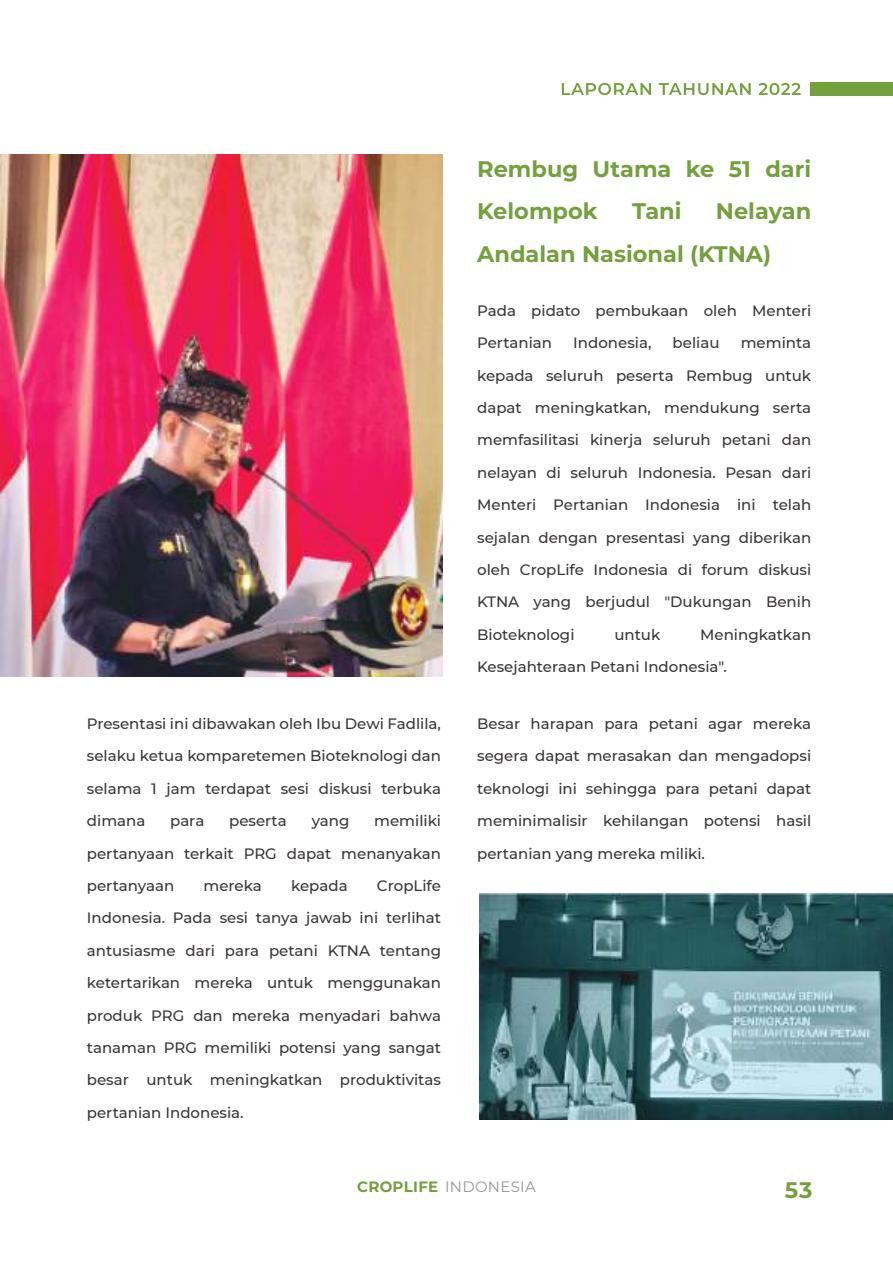
<style>
.page{position:relative;width:893px;height:1263px;background:#fff}
.page>*{position:absolute;margin:0;border:0;box-sizing:border-box;transform-origin:0 0}
.t1{font:700 22.5px/42.3px "Montserrat";color:#74a03d}
.t2{font:500 15px/32.4px "Montserrat";color:#3a3536;text-align:justify}
.t3{font:15px "Montserrat";letter-spacing:.02em;color:#969698}
.s1{font-weight:700;color:#74a03d}
</style>
<div class="page">
<img style="left:0;top:154px;width:443px;height:523px">
<img style="left:479px;top:893px;width:414px;height:227px">
<svg style="left:562px;top:83px;width:89px;height:12px"></svg>
<svg style="left:659px;top:83px;width:92px;height:12px"></svg>
<svg style="left:758px;top:83px;width:43px;height:12px"></svg>
<div style="left:811px;top:82px;width:82px;height:14px;background:#74a03d"></div>
<h1 class="t1" style="left:477px;top:147px;width:336px">Rembug Utama ke 51 dari<br>Kelompok</h1>
<h1 class="t1" style="left:632px;top:190px;width:51px">Tani</h1>
<h1 class="t1" style="left:477px;top:190px;width:336px;text-indent:239px">Nelayan<br>Andalan Nasional (KTNA)</h1>
<p class="t2" style="left:87px;top:707px;width:356px">Presentasi ini dibawakan oleh Ibu Dewi Fadlila, selaku ketua komparetemen Bioteknologi dan selama 1 jam terdapat sesi diskusi terbuka dimana</p>
<p class="t2" style="left:87px;top:804px;width:356px;text-indent:287px">memiliki pertanyaan terkait PRG dapat menanyakan pertanyaan</p>
<p class="t2" style="left:170px;top:804px;width:36px">para</p>
<p class="t2" style="left:229px;top:804px;width:59px">peserta</p>
<p class="t2" style="left:312px;top:804px;width:39px">yang</p>
<p class="t2" style="left:87px;top:869px;width:356px;text-indent:290px">CropLife Indonesia. Pada sesi tanya jawab ini terlihat antusiasme dari para petani KTNA tentang ketertarikan mereka untuk menggunakan produk PRG dan mereka menyadari bahwa tanaman PRG memiliki potensi yang sangat besar untuk meningkatkan produktivitas pertanian Indonesia.</p>
<p class="t2" style="left:204px;top:869px;width:60px">mereka</p>
<p class="t2" style="left:291px;top:869px;width:58px">kepada</p>
<p class="t2" style="left:477px;top:294px;width:336px">Pada pidato pembukaan oleh Menteri<br>Pertanian</p>
<p class="t2" style="left:477px;top:326px;width:336px;text-indent:264px">meminta kepada seluruh peserta Rembug untuk dapat meningkatkan, mendukung serta memfasilitasi kinerja seluruh petani dan nelayan di seluruh Indonesia. Pesan dari Menteri Pertanian Indonesia ini telah sejalan dengan presentasi yang diberikan oleh CropLife Indonesia di forum diskusi KTNA yang berjudul "Dukungan Benih Bioteknologi</p>
<p class="t2" style="left:573px;top:326px;width:80px">Indonesia,</p>
<p class="t2" style="left:673px;top:326px;width:48px">beliau</p>
<p class="t2" style="left:477px;top:618px;width:336px;text-indent:223px">Meningkatkan<br>Kesejahteraan Petani Indonesia".</p>
<p class="t2" style="left:614px;top:618px;width:47px">untuk</p>
<p class="t2" style="left:477px;top:707px;width:336px">Besar harapan para petani agar mereka segera dapat merasakan dan mengadopsi teknologi ini sehingga para petani dapat meminimalisir kehilangan potensi hasil pertanian yang mereka miliki.</p>
<p class="t3" style="left:357px;top:1176px;width:180px"><span class="s1">CROPLIFE</span> INDONESIA</p>
<h1 class="t1" style="left:785px;top:1168px;width:29px">53</h1>
</div>
